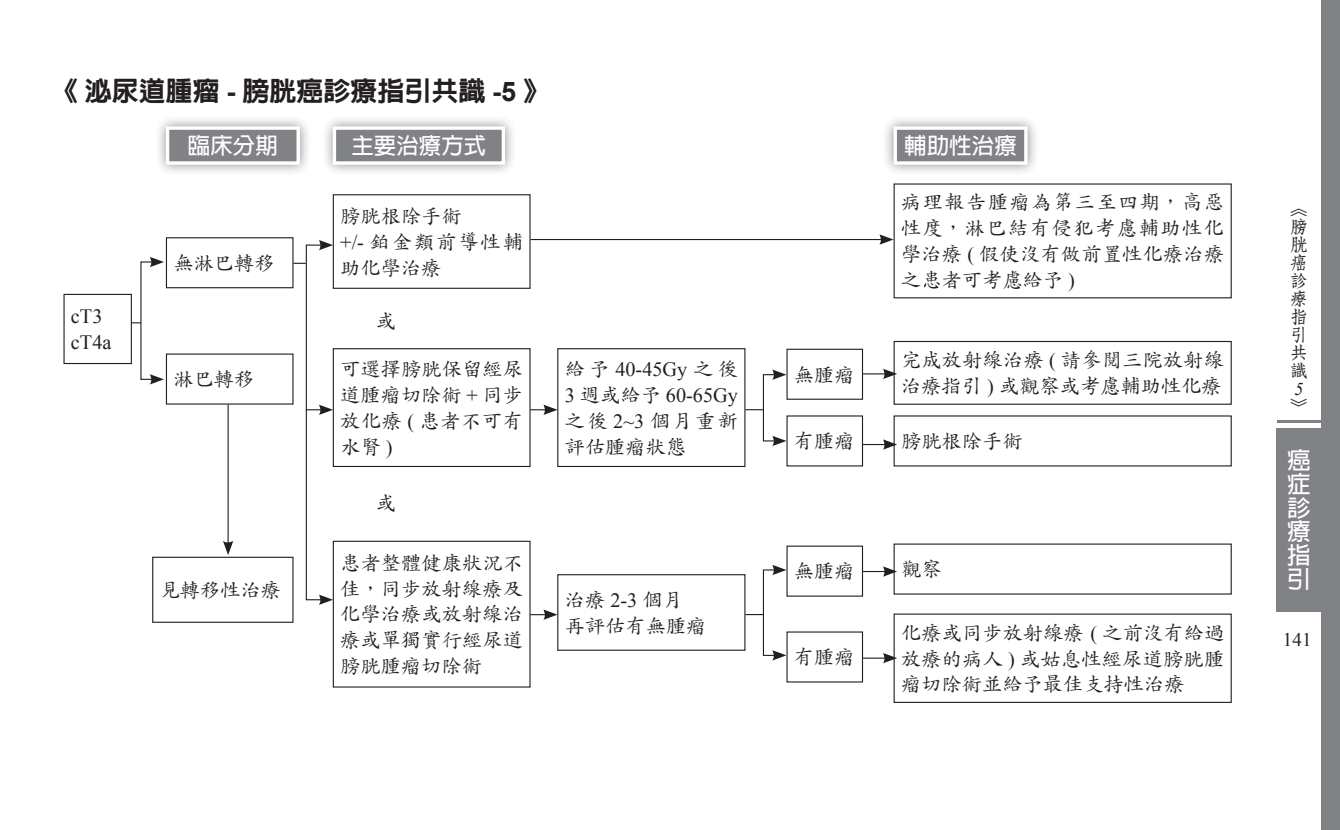
<style>
.page{position:relative;width:1340px;height:830px;background:#fff}
.page>*{position:absolute;margin:0;border:0;box-sizing:border-box;transform-origin:0 0}
.t1{font:800 27px "AR Hei B5";color:#231f20}
.t2{font:700 23.62px/23.6px "AR Hei B5";color:#fff;text-align:justify}
.t3{font:700 22.5px "AR Hei B5";color:#fff}
.t4{font:20.25px/25.9px "DF Kai Shu Std W5";letter-spacing:.005em;color:#231f20}
.t5{font:20.25px/25.9px "Times New Roman";color:#231f20}
.t6{font:19.12px "Times New Roman";color:#231f20}
.t7{font:18px/18px "DF Fang Song Std W6";color:#231f20}
.t8{font:italic 18px "Times New Roman";color:#231f20}
.s1{font-family:"Arial";font-weight:700}
.s2{font-family:"Times New Roman"}
.s3{font-family:"DF Kai Shu Std W5"}
</style>
<div class="page">
<div style="left:1320px;top:0;width:19px;height:829px;background:#808285"></div>
<div style="left:1276px;top:427px;width:47px;height:184px;background:#808285"></div>
<hr style="left:1276px;top:420px;width:47px;height:3px;background:#808285">
<div style="left:321px;top:115px;width:195px;height:61px;background:#231f20;opacity:.5"></div>
<div style="left:333px;top:126px;width:172px;height:39px;background:#808285;border:3px solid #fff"></div>
<div style="left:882px;top:115px;width:157px;height:61px;background:#231f20;opacity:.5"></div>
<div style="left:893px;top:126px;width:134px;height:39px;background:#808285;border:3px solid #fff"></div>
<div style="left:154px;top:115px;width:157px;height:61px;background:#231f20;opacity:.5"></div>
<div style="left:166px;top:126px;width:134px;height:39px;background:#808285;border:3px solid #fff"></div>
<div style="left:166px;top:237px;width:127px;height:51px;border:1px solid #231f20"></div>
<div style="left:333px;top:194px;width:197px;height:95px;border:1px solid #231f20"></div>
<div style="left:893px;top:183px;width:338px;height:115px;border:1px solid #231f20"></div>
<div style="left:893px;top:341px;width:338px;height:63px;border:1px solid #231f20"></div>
<div style="left:333px;top:348px;width:197px;height:119px;border:1px solid #231f20"></div>
<div style="left:333px;top:540px;width:197px;height:147px;border:1px solid #231f20"></div>
<div style="left:152px;top:556px;width:141px;height:66px;border:1px solid #231f20"></div>
<div style="left:786px;top:348px;width:77px;height:51px;border:1px solid #231f20"></div>
<svg style="left:150px;top:257px;width:14px;height:10px"></svg>
<svg style="left:150px;top:374px;width:14px;height:10px"></svg>
<div style="left:63px;top:294px;width:69px;height:70px;border:1px solid #231f20"></div>
<hr style="left:227px;top:404px;width:2px;height:140px;background:#231f20">
<svg style="left:223px;top:540px;width:10px;height:15px"></svg>
<svg style="left:293px;top:262px;width:13px;height:2px"></svg>
<div style="left:306px;top:244px;width:17px;height:356px;border:1px solid #231f20"></div>
<svg style="left:319px;top:240px;width:14px;height:10px"></svg>
<svg style="left:319px;top:594px;width:14px;height:10px"></svg>
<svg style="left:306px;top:404px;width:27px;height:11px"></svg>
<div style="left:763px;top:374px;width:13px;height:67px;border:1px solid #231f20"></div>
<svg style="left:772px;top:369px;width:14px;height:10px"></svg>
<svg style="left:772px;top:435px;width:14px;height:11px"></svg>
<svg style="left:745px;top:409px;width:18px;height:1px"></svg>
<hr style="left:530px;top:239px;width:353px;height:1px;background:#231f20">
<svg style="left:879px;top:234px;width:14px;height:10px"></svg>
<svg style="left:863px;top:368px;width:34px;height:11px"></svg>
<div style="left:557px;top:348px;width:188px;height:119px;border:1px solid #231f20"></div>
<svg style="left:530px;top:404px;width:27px;height:11px"></svg>
<svg style="left:530px;top:609px;width:27px;height:10px"></svg>
<div style="left:557px;top:574px;width:188px;height:76px;border:1px solid #231f20"></div>
<div style="left:763px;top:569px;width:13px;height:86px;border:1px solid #231f20"></div>
<svg style="left:772px;top:565px;width:14px;height:10px"></svg>
<svg style="left:772px;top:650px;width:14px;height:10px"></svg>
<svg style="left:745px;top:613px;width:18px;height:2px"></svg>
<svg style="left:863px;top:439px;width:34px;height:10px"></svg>
<svg style="left:863px;top:566px;width:34px;height:10px"></svg>
<svg style="left:863px;top:652px;width:34px;height:11px"></svg>
<h1 class="t1" style="left:51px;top:77px;width:500px">《泌尿道腫瘤 <span class="s1">-</span> 膀胱癌診療指引共識 <span class="s1">-5</span> 》</h1>
<p class="t3" style="left:188px;top:134px;width:91px">臨床分期</p>
<p class="t3" style="left:351px;top:134px;width:136px">主要治療方式</p>
<p class="t3" style="left:904px;top:134px;width:114px">輔助性治療</p>
<p class="t4" style="left:173px;top:249px;width:103px">無淋巴轉移</p>
<p class="t4" style="left:340px;top:202px;width:184px">膀胱根除手術<br><span class="s2">+/-</span> 鉑金類前導性輔助化學治療</p>
<p class="t5" style="left:71px;top:303px;width:42px">cT3 cT4a</p>
<p class="t4" style="left:376px;top:307px;width:22px">或</p>
<p class="t4" style="left:173px;top:365px;width:82px">淋巴轉移</p>
<p class="t4" style="left:160px;top:576px;width:123px">見轉移性治療</p>
<p class="t4" style="left:340px;top:355px;width:184px;text-align:justify">可選擇膀胱保留經尿道腫瘤切除術 <span class="s2">+</span> 同步放化療 <span class="s2">(</span> 患者不可有水腎 <span class="s2">)</span></p>
<p class="t4" style="left:376px;top:489px;width:22px">或</p>
<p class="t4" style="left:340px;top:549px;width:184px;text-align:justify">患者整體健康狀況不佳，同步放射線療及化學治療或放射線治療或單獨實行經尿道膀胱腫瘤切除術</p>
<p class="t5" style="left:564px;top:356px;width:175px"><span class="s3">給予</span> 40-45Gy <span class="s3">之後<br></span>3 <span class="s3">週或給予</span> 60-65Gy</p>
<p class="t4" style="left:565px;top:407px;width:175px">之後 <span class="s2">2~3</span> 個月重新評估腫瘤狀態</p>
<p class="t4" style="left:564px;top:586px;width:143px">治療 <span class="s2">2-3</span> 個月再評估有無腫瘤</p>
<p class="t4" style="left:794px;top:361px;width:62px">無腫瘤</p>
<p class="t4" style="left:794px;top:427px;width:62px">有腫瘤</p>
<p class="t4" style="left:794px;top:557px;width:62px">無腫瘤</p>
<p class="t4" style="left:794px;top:643px;width:62px">有腫瘤</p>
<p class="t4" style="left:901px;top:189px;width:325px;text-align:justify">病理報告腫瘤為第三至四期，高惡性度，淋巴結有侵犯考慮輔助性化學治療 <span class="s2">(</span> 假使沒有做前置性化療治療之患者可考慮給予 <span class="s2">)</span></p>
<p class="t4" style="left:901px;top:346px;width:325px">完成放射線治療 <span class="s2">(</span> 請參閱三院放射線治療指引 <span class="s2">)</span> 或觀察或考慮輔助性化療</p>
<p class="t4" style="left:901px;top:427px;width:123px">膀胱根除手術</p>
<p class="t4" style="left:901px;top:555px;width:42px">觀察</p>
<p class="t4" style="left:901px;top:618px;width:325px;text-align:justify">化療或同步放射線療 <span class="s2">(</span> 之前沒有給過放療的病人 <span class="s2">)</span> 或姑息性經尿道膀胱腫瘤切除術並給予最佳支持性治療</p>
<p class="t7" style="left:1289px;top:199px;width:19px">《膀胱癌診療指引共識</p>
<p class="t8" style="left:1294px;top:376px;width:10px">5</p>
<p class="t7" style="left:1289px;top:397px;width:19px">》</p>
<p class="t2" style="left:1286px;top:448px;width:24px">癌症診療指引</p>
<p class="t6" style="left:1282px;top:626px;width:30px">141</p>
</div>
